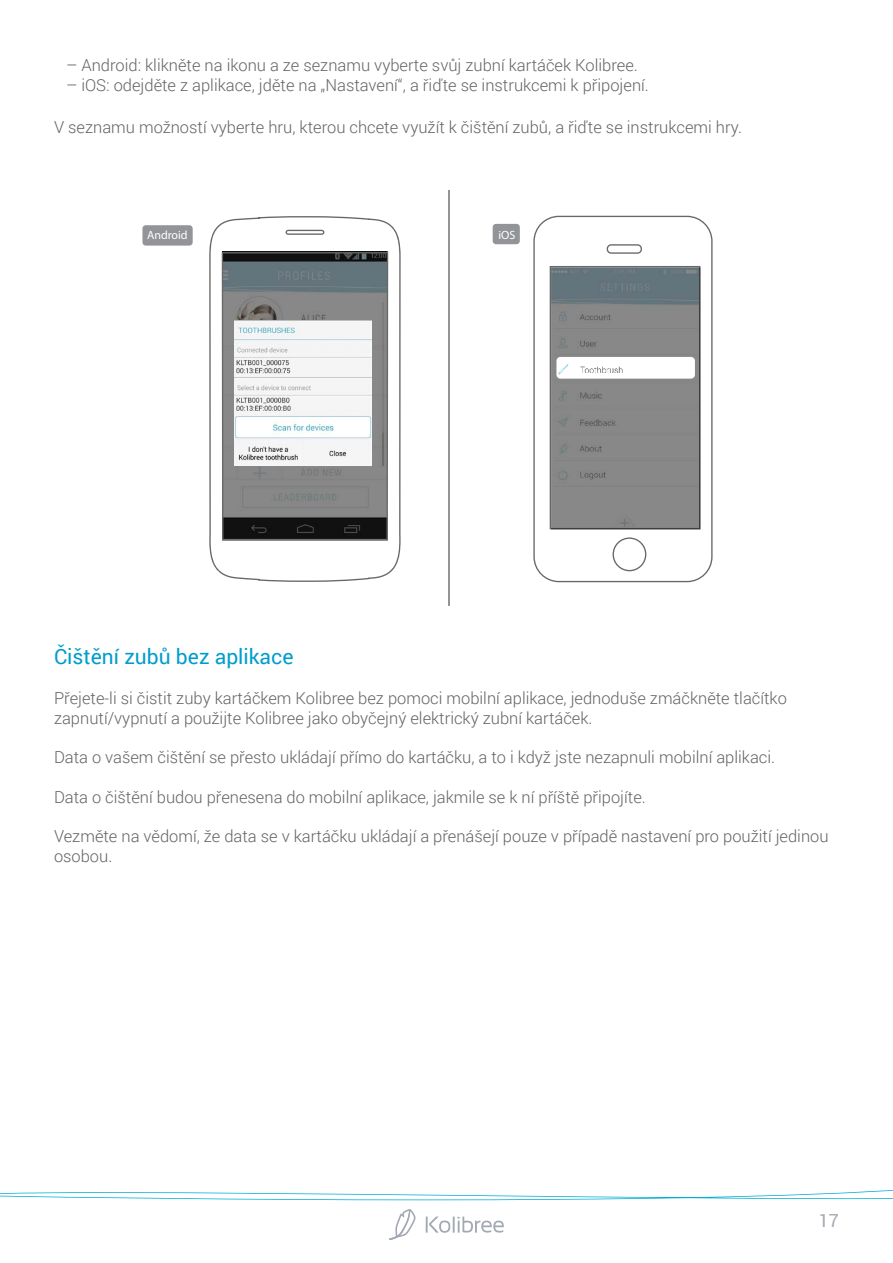
<style>
.page{position:relative;width:893px;height:1263px;background:#fff}
.page>*{position:absolute;margin:0;border:0;box-sizing:border-box;transform-origin:0 0}
.t1{font:21px "Roboto";color:#009dcc}
.t2{font:18px "Roboto";color:#a3a9b2}
.t3{font:300 16.5px/19.8px "Roboto";color:#636362}
.t4{font:700 12px "Roboto";color:#fff}
</style>
<div class="page">
<svg style="left:533px;top:216px;width:180px;height:366px"></svg>
<svg style="left:209px;top:216px;width:192px;height:366px"></svg>
<svg style="left:551px;top:267px;width:149px;height:262px;background:#8a8c8d"></svg>
<div style="left:493px;top:224px;width:27px;height:20px;background:#929497;border-radius:3px"></div>
<div style="left:142px;top:225px;width:51px;height:21px;background:#929497;border-radius:3px"></div>
<hr style="left:448px;top:190px;width:1px;height:415px;background:#929497">
<svg style="left:426px;top:1216px;width:78px;height:17px"></svg>
<svg style="left:389px;top:1209px;width:27px;height:31px"></svg>
<svg style="left:0;top:1190px;width:893px;height:10px"></svg>
<p class="t3" style="left:66px;top:55px;width:573px">– Android: klikněte na ikonu a ze seznamu vyberte svůj zubní kartáček Kolibree.</p>
<p class="t3" style="left:66px;top:75px;width:584px">– iOS: odejděte z aplikace, jděte na „Nastavení“, a řiďte se instrukcemi k připojení.</p>
<p class="t3" style="left:54px;top:116px;width:689px">V seznamu možností vyberte hru, kterou chcete využít k čištění zubů, a řiďte se instrukcemi hry.</p>
<p class="t4" style="left:147px;top:228px;width:42px">Android</p>
<p class="t4" style="left:498px;top:227px;width:18px">iOS</p>
<p class="t1" style="left:54px;top:642px;width:241px">Čištění zubů bez aplikace</p>
<p class="t3" style="left:54px;top:687px;width:734px">Přejete-li si čistit zuby kartáčkem Kolibree bez pomoci mobilní aplikace, jednoduše zmáčkněte tlačítko zapnutí/vypnutí a použijte Kolibree jako obyčejný elektrický zubní kartáček.</p>
<p class="t3" style="left:54px;top:747px;width:723px">Data o vašem čištění se přesto ukládají přímo do kartáčku, a to i když jste nezapnuli mobilní aplikaci.</p>
<p class="t3" style="left:54px;top:786px;width:593px">Data o čištění budou přenesena do mobilní aplikace, jakmile se k ní příště připojíte.</p>
<p class="t3" style="left:54px;top:826px;width:776px">Vezměte na vědomí, že data se v kartáčku ukládají a přenášejí pouze v případě nastavení pro použití jedinou osobou.</p>
<p class="t2" style="left:819px;top:1208px;width:22px">17</p>
</div>
